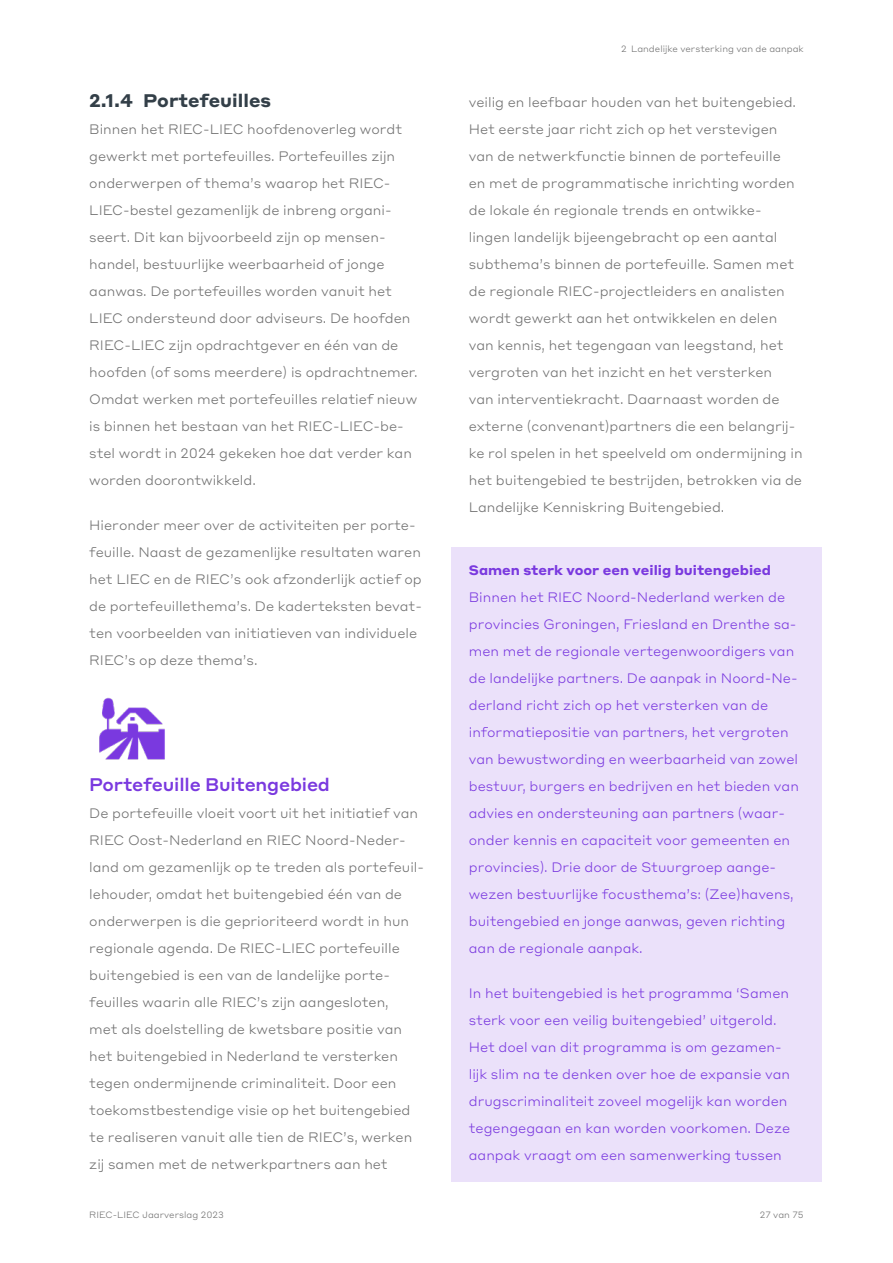
<style>
.page{position:relative;width:893px;height:1263px;background:#fff}
.page>*{position:absolute;margin:0;border:0;box-sizing:border-box;transform-origin:0 0}
.H4_Kop_Portefeuilles_Paars{font:500 18px "Styrene ALC";letter-spacing:-.01em;color:#7a39df}
.H3_Subtitel_S_Blauwgrijs_L3{font:700 18px "Styrene ALC";color:#333f48}
.P_Body_Tekstgrijs{font:300 13.5px/27px "Styrene ALC";color:#6f6f6f}
.P_Kader_Body_Begin_Midden{font:300 13.5px/27px "Styrene ALC";color:#7a39df}
.P_Kader_Body_Afsluiting{font:300 13.5px/27px "Styrene ALC";color:#7a39df}
.H4_Kader_Kop{font:700 13.5px "Styrene ALC";color:#7a39df}
.t1{font:300 9px "Styrene ALC";color:#6f6f6f}
</style>
<div class="page">
<img style="left:99px;top:697px;width:66px;height:63px">
<div style="left:451px;top:547px;width:371px;height:49px;background:#ebe1fa"></div>
<div style="left:451px;top:574px;width:371px;height:400px;background:#ebe1fa"></div>
<div style="left:451px;top:970px;width:371px;height:211px;background:#ebe1fa"></div>
<h3 class="H3_Subtitel_S_Blauwgrijs_L3" style="left:89px;top:85px;width:183px">2.1.4 Portefeuilles</h3>
<p class="P_Body_Tekstgrijs" style="left:89px;top:115px;width:330px">Binnen het RIEC-LIEC hoofdenoverleg wordt gewerkt met portefeuilles. Portefeuilles zijn onderwerpen of thema’s waarop het RIEC-LIEC-bestel gezamenlijk de inbreng organi&shy;seert. Dit kan bijvoorbeeld zijn op mensen&shy;handel, bestuurlijke weerbaarheid of jonge aanwas. De portefeuilles worden vanuit het LIEC ondersteund door adviseurs. De hoofden RIEC-LIEC zijn opdrachtgever en één van de hoofden (of soms meerdere) is opdrachtnemer.<br>Omdat werken met portefeuilles relatief nieuw is binnen het bestaan van het RIEC-LIEC-be&shy;stel wordt in 2024 gekeken hoe dat verder kan worden doorontwikkeld.</p>
<p class="P_Body_Tekstgrijs" style="left:89px;top:511px;width:334px">Hieronder meer over de activiteiten per porte&shy;feuille. Naast de gezamenlijke resultaten waren het LIEC en de RIEC’s ook afzonderlijk actief op de portefeuillethema’s. De kaderteksten bevat&shy;ten voorbeelden van initiatieven van individuele RIEC’s op deze thema’s.</p>
<h4 class="H4_Kop_Portefeuilles_Paars" style="left:89px;top:770px;width:242px">Portefeuille Buitengebied</h4>
<p class="P_Body_Tekstgrijs" style="left:89px;top:799px;width:336px">De portefeuille vloeit voort uit het initiatief van RIEC Oost-Nederland en RIEC Noord-Neder&shy;land om gezamenlijk op te treden als portefeuil&shy;lehouder, omdat het buitengebied één van de onderwerpen is die geprioriteerd wordt in hun regionale agenda. De RIEC-LIEC portefeuille buitengebied is een van de landelijke porte&shy;feuilles waarin alle RIEC’s zijn aangesloten,<br>met als doelstelling de kwetsbare positie van het buitengebied in Nederland te versterken tegen ondermijnende criminaliteit. Door een toekomstbestendige visie op het buitengebied te realiseren vanuit alle tien de RIEC’s, werken zij samen met de netwerkpartners aan het</p>
<p class="t1" style="left:621px;top:41px;width:184px">2 Landelijke versterking van de aanpak</p>
<p class="P_Body_Tekstgrijs" style="left:469px;top:88px;width:335px">veilig en leefbaar houden van het buitengebied.<br>Het eerste jaar richt zich op het verstevigen van de netwerkfunctie binnen de portefeuille<br>en met de programmatische inrichting worden de lokale én regionale trends en ontwikke&shy;lingen landelijk bijeengebracht op een aantal subthema’s binnen de portefeuille. Samen met de regionale RIEC-projectleiders en analisten wordt gewerkt aan het ontwikkelen en delen van kennis, het tegengaan van leegstand, het vergroten van het inzicht en het versterken<br>van interventiekracht. Daarnaast worden de externe (convenant)partners die een belangrij&shy;ke rol spelen in het speelveld om ondermijning in het buitengebied te bestrijden, betrokken via de Landelijke Kenniskring Buitengebied.</p>
<h4 class="H4_Kader_Kop" style="left:469px;top:559px;width:304px">Samen sterk voor een veilig buitengebied</h4>
<p class="P_Kader_Body_Begin_Midden" style="left:469px;top:583px;width:332px">Binnen het RIEC Noord-Nederland werken de provincies Groningen, Friesland en Drenthe sa&shy;men met de regionale vertegenwoordigers van de landelijke partners. De aanpak in Noord-Ne&shy;derland richt zich op het versterken van de informatiepositie van partners, het vergroten van bewustwording en weerbaarheid van zowel bestuur, burgers en bedrijven en het bieden van advies en ondersteuning aan partners (waar&shy;onder kennis en capaciteit voor gemeenten en provincies). Drie door de Stuurgroep aange&shy;wezen bestuurlijke focusthema’s: (Zee)havens, buitengebied en jonge aanwas, geven richting aan de regionale aanpak.</p>
<p class="P_Kader_Body_Afsluiting" style="left:469px;top:979px;width:323px">In het buitengebied is het programma ‘Samen sterk voor een veilig buitengebied’ uitgerold.<br>Het doel van dit programma is om gezamen&shy;lijk slim na te denken over hoe de expansie van drugscriminaliteit zoveel mogelijk kan worden tegengegaan en kan worden voorkomen. Deze aanpak vraagt om een samenwerking tussen</p>
<p class="t1" style="left:89px;top:1207px;width:136px">RIEC-LIEC Jaarverslag 2023</p>
<p class="t1" style="left:760px;top:1207px;width:45px">27 van 75</p>
</div>
